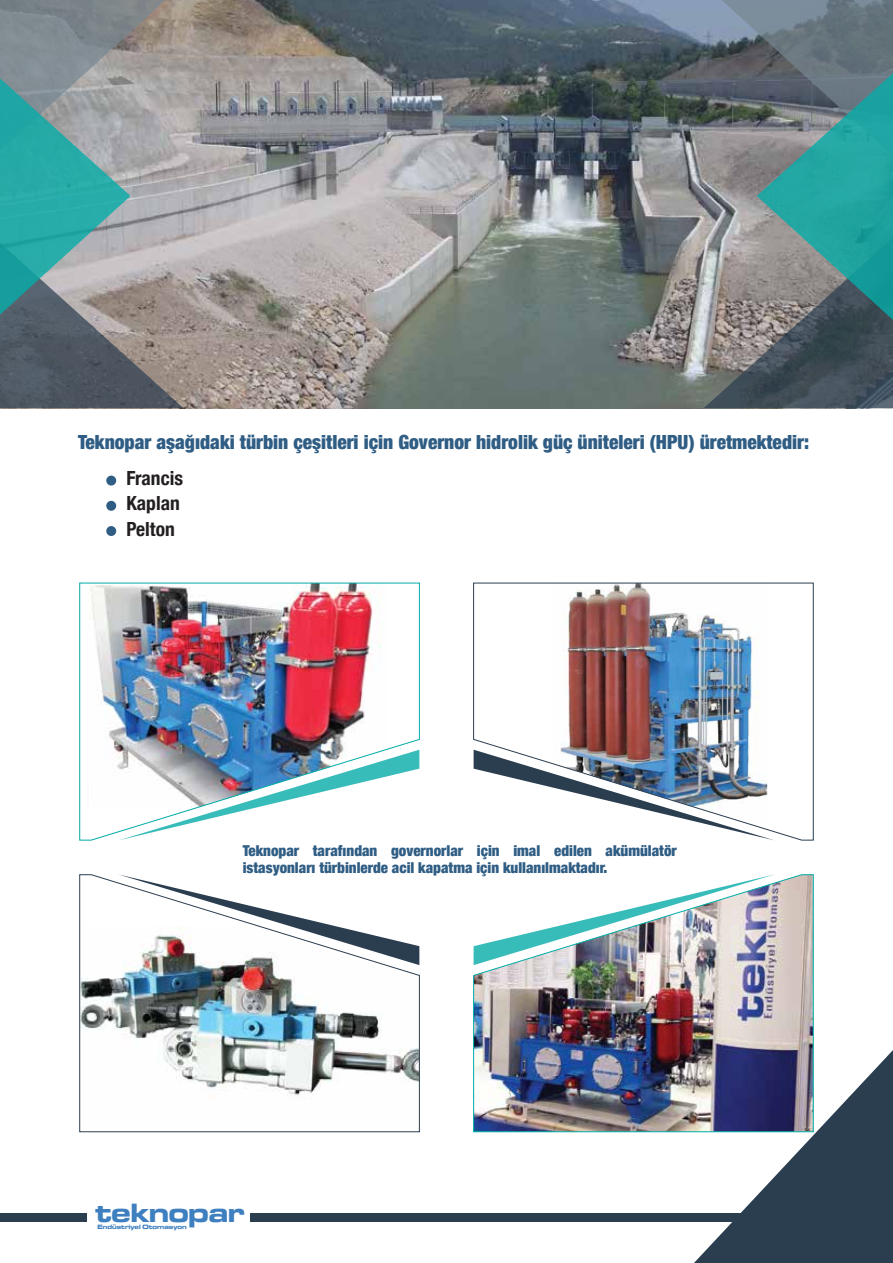
<style>
.page{position:relative;width:893px;height:1263px;background:#fff}
.page>*{position:absolute;margin:0;border:0;box-sizing:border-box;transform-origin:0 0}
.t1{font:700 expanded 27.45px "Microgramma DOT";color:#3e7fbf}
.t2{font:900 condensed 19.5px "Helvetica Neue";color:#2f5d84}
.t3{font:700 condensed 19.5px/25.5px "Helvetica Neue";color:#231f20}
.t4{font:900 condensed 15px/17.4px "Helvetica Neue";color:#2f5d84}
.t5{font:700 expanded 6.45px "Microgramma DOT";color:#3e7fbf}
</style>
<div class="page">
<img style="left:183px;top:0;width:521px;height:408px">
<div style="left:0;top:1213px;width:86px;height:9px;background:#2b3e50"></div>
<div style="left:251px;top:1213px;width:642px;height:9px;background:#2b3e50"></div>
<svg style="left:694px;top:1050px;width:199px;height:213px"></svg>
<svg style="left:704px;top:0;width:53px;height:408px;background:#828387"></svg>
<svg style="left:757px;top:0;width:136px;height:408px;background:#507d81"></svg>
<svg style="left:130px;top:0;width:53px;height:408px;background:#a19b99"></svg>
<svg style="left:0;top:0;width:130px;height:408px;background:#618f93"></svg>
<div style="left:106px;top:476px;width:10px;height:9px;background:#2f5d84;border-radius:50%"></div>
<div style="left:106px;top:501px;width:10px;height:10px;background:#2f5d84;border-radius:50%"></div>
<div style="left:106px;top:526px;width:10px;height:10px;background:#2f5d84;border-radius:50%"></div>
<img style="left:79px;top:582px;width:341px;height:259px">
<img style="left:473px;top:582px;width:341px;height:259px">
<img style="left:79px;top:874px;width:341px;height:258px">
<img style="left:473px;top:874px;width:341px;height:258px">
<h2 class="t2" style="left:78px;top:430px;width:733px">Teknopar aşağıdaki türbin çeşitleri için Governor hidrolik güç üniteleri (HPU) üretmektedir:</h2>
<h2 class="t3" style="left:126px;top:465px;width:58px">Francis<br>Kaplan<br>Pelton</h2>
<p class="t4" style="left:243px;top:841px;width:436px">Teknopar tarafından governorlar için imal edilen akümülatör istasyonları türbinlerde acil kapatma için kullanılmaktadır.</p>
<h1 class="t1" style="left:95px;top:1194px;width:150px">teknopar</h1>
<p class="t5" style="left:98px;top:1223px;width:91px">Endüstriyel Otomasyon</p>
</div>
